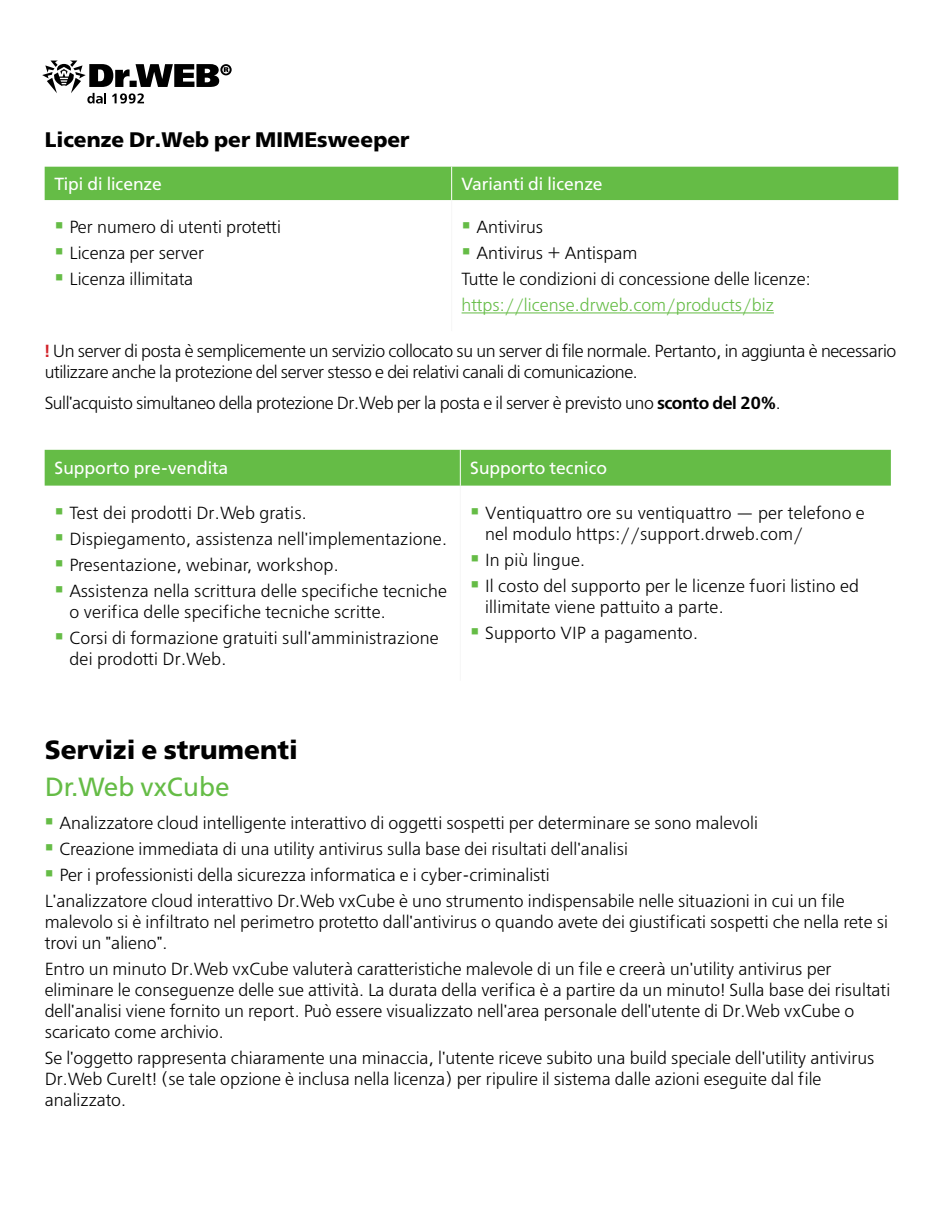
<style>
.page{position:relative;width:943px;height:1206px;background:#fff}
.page>*{position:absolute;margin:0;border:0;box-sizing:border-box;transform-origin:0 0}
.t1{font:700 26.25px "Free Set";color:#000}
.t2{font:26.25px "Free Set";color:#65bc46}
.t3{font:700 21px "Free Set";color:#000}
.t4{font:300 17.5px/25.9px "Free Set";color:#000}
.t5{font:300 17.5px/21px "Free Set";letter-spacing:-.025em;color:#000}
.t6{font:17.5px "Free Set";color:#fff}
.t7{font:300 17.5px "Free Set";color:#65bc46}
.s1{font-weight:600;color:#d2232a}
.s2{font-weight:600}
</style>
<div class="page">
<svg style="left:42px;top:61px;width:190px;height:42px"></svg>
<div style="left:45px;top:167px;width:853px;height:33px;background:#65bc46"></div>
<hr style="left:451px;top:167px;width:1px;height:33px;background:#fff">
<hr style="left:451px;top:200px;width:1px;height:131px;background:#f6f6f6">
<hr style="left:461px;top:312px;width:313px;height:1px;background:#65bc46">
<div style="left:45px;top:450px;width:845px;height:35px;background:#65bc46"></div>
<hr style="left:460px;top:450px;width:1px;height:35px;background:#fff">
<hr style="left:460px;top:485px;width:1px;height:195px;background:#f6f6f6">
<p class="t3" style="left:45px;top:125px;width:366px">Licenze Dr.Web per MIMEsweeper</p>
<p class="t6" style="left:55px;top:173px;width:109px">Tipi di licenze</p>
<p class="t6" style="left:461px;top:173px;width:143px">Varianti di licenze</p>
<p class="t4" style="left:69px;top:214px;width:213px">Per numero di utenti protetti<br>Licenza per server<br>Licenza illimitata</p>
<p class="t4" style="left:476px;top:214px;width:68px">Antivirus</p>
<p class="t4" style="left:476px;top:240px;width:162px">Antivirus + Antispam</p>
<p class="t4" style="left:461px;top:266px;width:350px">Tutte le condizioni di concessione delle licenze:</p>
<p class="t7" style="left:461px;top:294px;width:314px">https://license.drweb.com/products/biz</p>
<p class="t5" style="left:45px;top:341px;width:853px"><span class="s1">!</span> Un server di posta è semplicemente un servizio collocato su un server di file normale. Pertanto, in aggiunta è necessario utilizzare anche la protezione del server stesso e dei relativi canali di comunicazione.</p>
<p class="t5" style="left:45px;top:393px;width:737px">Sull'acquisto simultaneo della protezione Dr.Web per la posta e il server è previsto uno <span class="s2">sconto del 20%</span>.</p>
<p class="t6" style="left:55px;top:457px;width:175px">Supporto pre-vendita</p>
<p class="t6" style="left:470px;top:457px;width:138px">Supporto tecnico</p>
<p class="t4" style="left:69px;top:500px;width:379px">Test dei prodotti Dr.Web gratis.<br>Dispiegamento, assistenza nell'implementazione.<br>Presentazione, webinar, workshop.<br>Assistenza nella scrittura delle specifiche tecniche</p>
<p class="t4" style="left:69px;top:599px;width:371px">o verifica delle specifiche tecniche scritte.<br>Corsi di formazione gratuiti sull'amministrazione</p>
<p class="t4" style="left:69px;top:645px;width:158px">dei prodotti Dr.Web.</p>
<p class="t4" style="left:485px;top:502px;width:381px;line-height:21px">Ventiquattro ore su ventiquattro — per telefono e nel modulo https://support.drweb.com/</p>
<p class="t4" style="left:485px;top:547px;width:375px">In più lingue.<br>Il costo del supporto per le licenze fuori listino ed</p>
<p class="t4" style="left:485px;top:594px;width:240px">illimitate viene pattuito a parte.<br>Supporto VIP a pagamento.</p>
<h1 class="t1" style="left:45px;top:731px;width:255px">Servizi e strumenti</h1>
<h1 class="t2" style="left:45px;top:769px;width:187px">Dr.Web vxCube</h1>
<p class="t4" style="left:60px;top:810px;width:700px">Analizzatore cloud intelligente interattivo di oggetti sospetti per determinare se sono malevoli</p>
<p class="t4" style="left:60px;top:836px;width:570px">Creazione immediata di una utility antivirus sulla base dei risultati dell'analisi</p>
<p class="t4" style="left:60px;top:862px;width:492px">Per i professionisti della sicurezza informatica e i cyber-criminalisti</p>
<p class="t4" style="left:45px;top:888px;width:801px">L'analizzatore cloud interattivo Dr.Web vxCube è uno strumento indispensabile nelle situazioni in cui un file</p>
<p class="t4" style="left:45px;top:911px;width:844px;line-height:21px">malevolo si è infiltrato nel perimetro protetto dall'antivirus o quando avete dei giustificati sospetti che nella rete si trovi un "alieno".</p>
<p class="t4" style="left:45px;top:958px;width:847px;line-height:21px">Entro un minuto Dr.Web vxCube valuterà caratteristiche malevole di un file e creerà un'utility antivirus per eliminare le conseguenze delle sue attività. La durata della verifica è a partire da un minuto! Sulla base dei risultati dell'analisi viene fornito un report. Può essere visualizzato nell'area personale dell'utente di Dr.Web vxCube o scaricato come archivio.</p>
<p class="t4" style="left:45px;top:1047px;width:831px;line-height:21px">Se l'oggetto rappresenta chiaramente una minaccia, l'utente riceve subito una build speciale dell'utility antivirus<br>Dr.Web CureIt! (se tale opzione è inclusa nella licenza) per ripulire il sistema dalle azioni eseguite dal file analizzato.</p>
</div>
